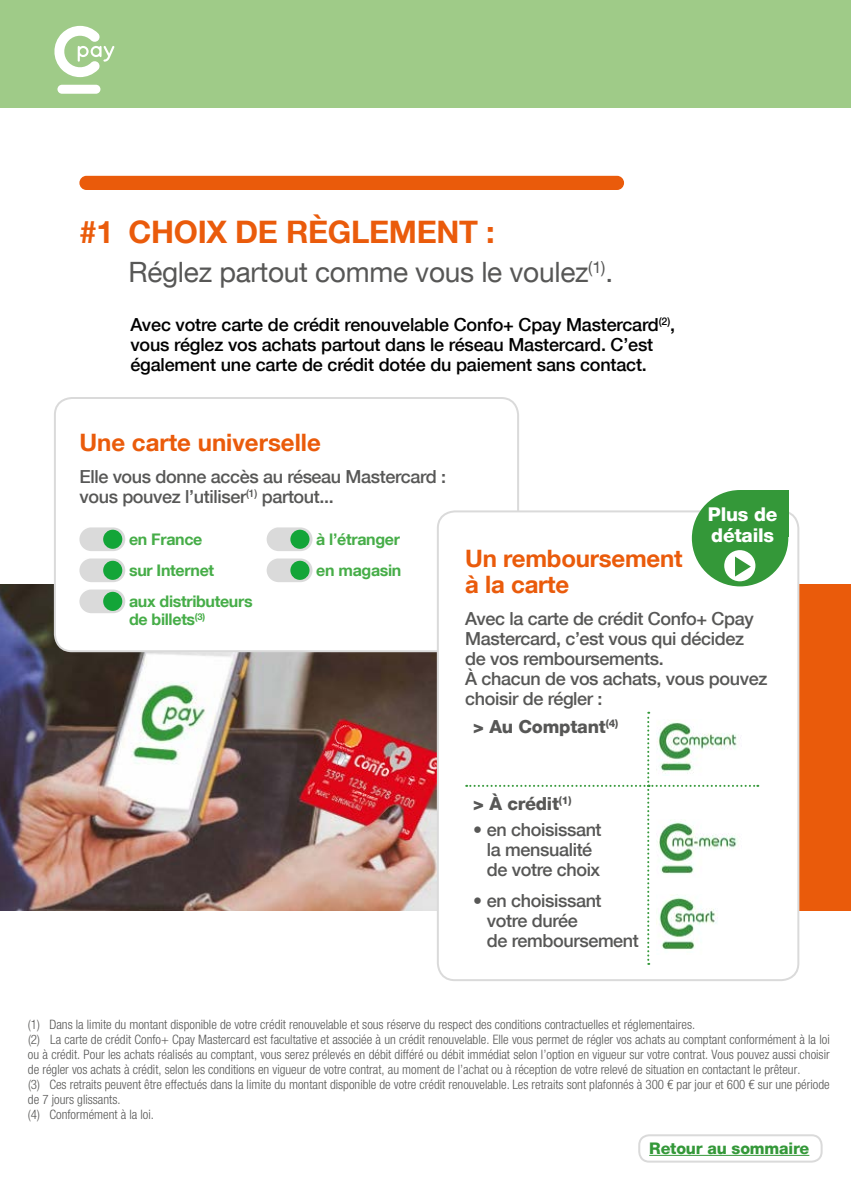
<style>
.page{position:relative;width:851px;height:1191px;background:#fff}
.page>*{position:absolute;margin:0;border:0;box-sizing:border-box;transform-origin:0 0}
.t1{font:700 31px "Helvetica Neue LT Com";letter-spacing:-.01em;color:#ea5b0b}
.t2{font:28px "Helvetica Neue LT Com";letter-spacing:-.01em;color:#575756}
.t3{font:700 24px/26px "Helvetica Neue LT Com";letter-spacing:-.01em;color:#ea5b0b}
.t4{font:800 19px/21px "Helvetica Neue LT Com";letter-spacing:-.01em;color:#fff}
.t5{font:500 18px/20px "Helvetica Neue LT Com";letter-spacing:-.02em;color:#575756}
.t6{font:500 18px/20px "Helvetica Neue LT Com";letter-spacing:-.01em;color:#000}
.t7{font:800 18px "Helvetica Neue LT Com";letter-spacing:-.01em;color:#575756}
.t8{font:700 16px/31px "Helvetica Neue LT Com";letter-spacing:-.02em;color:#46ad48}
.t9{font:800 16px "Helvetica Neue LT Com";letter-spacing:-.01em;color:#349839}
.t10{font:300 condensed 13px/15px "Helvetica Neue LT Std";color:#575756}
</style>
<div class="page">
<div style="left:795px;top:584px;width:55px;height:326px;background:#ea5b0b"></div>
<img style="left:0;top:584px;width:437px;height:326px">
<div style="left:79px;top:176px;width:545px;height:14px;background:#ea5b0b;border-radius:7px"></div>
<div style="left:0;top:0;width:850px;height:108px;background:#9fcb88"></div>
<div style="left:57px;top:85px;width:43px;height:9px;background:#fff;border-radius:4px"></div>
<svg style="left:54px;top:26px;width:60px;height:51px"></svg>
<div style="left:55px;top:398px;width:463px;height:253px;background:#fff;border-radius:17px"></div>
<div style="left:54px;top:397px;width:465px;height:255px;border:2px solid #dadada;border-radius:17px"></div>
<div style="left:79px;top:527px;width:46px;height:24px;background:#dadada;border-radius:11px"></div>
<div style="left:103px;top:530px;width:19px;height:19px;background:#13a538;border-radius:50%"></div>
<div style="left:79px;top:558px;width:46px;height:24px;background:#dadada;border-radius:11px"></div>
<div style="left:103px;top:561px;width:19px;height:19px;background:#13a538;border-radius:50%"></div>
<div style="left:79px;top:589px;width:46px;height:24px;background:#dadada;border-radius:11px"></div>
<div style="left:103px;top:592px;width:19px;height:19px;background:#13a538;border-radius:50%"></div>
<div style="left:266px;top:527px;width:46px;height:24px;background:#dadada;border-radius:11px"></div>
<div style="left:290px;top:530px;width:19px;height:19px;background:#13a538;border-radius:50%"></div>
<div style="left:266px;top:558px;width:46px;height:24px;background:#dadada;border-radius:11px"></div>
<div style="left:290px;top:561px;width:19px;height:19px;background:#13a538;border-radius:50%"></div>
<div style="left:438px;top:511px;width:360px;height:469px;background:#fff;border-radius:17px"></div>
<div style="left:437px;top:510px;width:362px;height:471px;border:2px solid #dadada;border-radius:17px"></div>
<svg style="left:466px;top:711px;width:292px;height:254px"></svg>
<img style="left:656px;top:719px;width:85px;height:56px">
<img style="left:656px;top:820px;width:85px;height:58px">
<img style="left:656px;top:894px;width:64px;height:60px">
<hr style="left:649px;top:1155px;width:160px;height:1px;background:#349839">
<div style="left:638px;top:1134px;width:184px;height:28px;border:2px solid #dadada;border-radius:10px"></div>
<div style="left:691px;top:490px;width:97px;height:96px;background:#349839;border-radius:50%"></div>
<div style="left:740px;top:490px;width:48px;height:47px;background:#349839"></div>
<div style="left:724px;top:550px;width:31px;height:31px;background:#fff;border-radius:50%"></div>
<svg style="left:735px;top:556px;width:15px;height:20px"></svg>
<h1 class="t1" style="left:79px;top:213px;width:417px">#1 CHOIX DE RÈGLEMENT :</h1>
<h2 class="t2" style="left:128px;top:255px;width:486px">Réglez partout comme vous le voulez<sup>(1)</sup>.</h2>
<h3 class="t6" style="left:130px;top:314px;width:546px">Avec votre carte de crédit renouvelable Confo+ Cpay Mastercard<sup>(2)</sup>, vous réglez vos achats partout dans le réseau Mastercard. C’est également une carte de crédit dotée du paiement sans contact.</h3>
<h3 class="t3" style="left:79px;top:429px;width:243px">Une carte universelle</h3>
<h3 class="t5" style="left:79px;top:466px;width:368px">Elle vous donne accès au réseau Mastercard : vous pouvez l’utiliser<sup>(1)</sup> partout...</h3>
<p class="t8" style="left:129px;top:523px;width:125px">en France<br>sur Internet<br>aux distributeurs</p>
<p class="t8" style="left:129px;top:603px;width:78px">de billets<sup>(3)</sup></p>
<p class="t8" style="left:316px;top:523px;width:87px">à l’étranger en magasin</p>
<h3 class="t4" style="left:707px;top:504px;width:71px">Plus de détails</h3>
<h3 class="t3" style="left:465px;top:545px;width:219px">Un remboursement à la carte</h3>
<h3 class="t5" style="left:465px;top:608px;width:303px">Avec la carte de crédit Confo+ Cpay<br>Mastercard, c’est vous qui décidez de vos remboursements.<br>À chacun de vos achats, vous pouvez choisir de régler :</h3>
<h3 class="t7" style="left:473px;top:715px;width:147px">&gt; Au Comptant<sup>(4)</sup></h3>
<h3 class="t7" style="left:473px;top:793px;width:100px">&gt; À crédit<sup>(1)</sup></h3>
<h3 class="t5" style="left:487px;top:819px;width:116px;text-indent:-14px">• en choisissant la mensualité de votre choix</h3>
<h3 class="t5" style="left:487px;top:890px;width:153px;text-indent:-14px">• en choisissant votre durée<br>de remboursement</h3>
<p class="t10" style="left:28px;top:1016px;width:803px">(1) Dans la limite du montant disponible de votre crédit renouvelable et sous réserve du respect des conditions contractuelles et réglementaires.<br>(2) La carte de crédit Confo+ Cpay Mastercard est facultative et associée à un crédit renouvelable. Elle vous permet de régler vos achats au comptant conformément à la loi ou à crédit. Pour les achats réalisés au comptant, vous serez prélevés en débit différé ou débit immédiat selon l’option en vigueur sur votre contrat. Vous pouvez aussi choisir de régler vos achats à crédit, selon les conditions en vigueur de votre contrat, au moment de l’achat ou à réception de votre relevé de situation en contactant le prêteur.<br>(3) Ces retraits peuvent être effectués dans la limite du montant disponible de votre crédit renouvelable. Les retraits sont plafonnés à 300 € par jour et 600 € sur une période de 7 jours glissants.<br>(4) Conformément à la loi.</p>
<p class="t9" style="left:649px;top:1139px;width:161px">Retour au sommaire</p>
</div>
